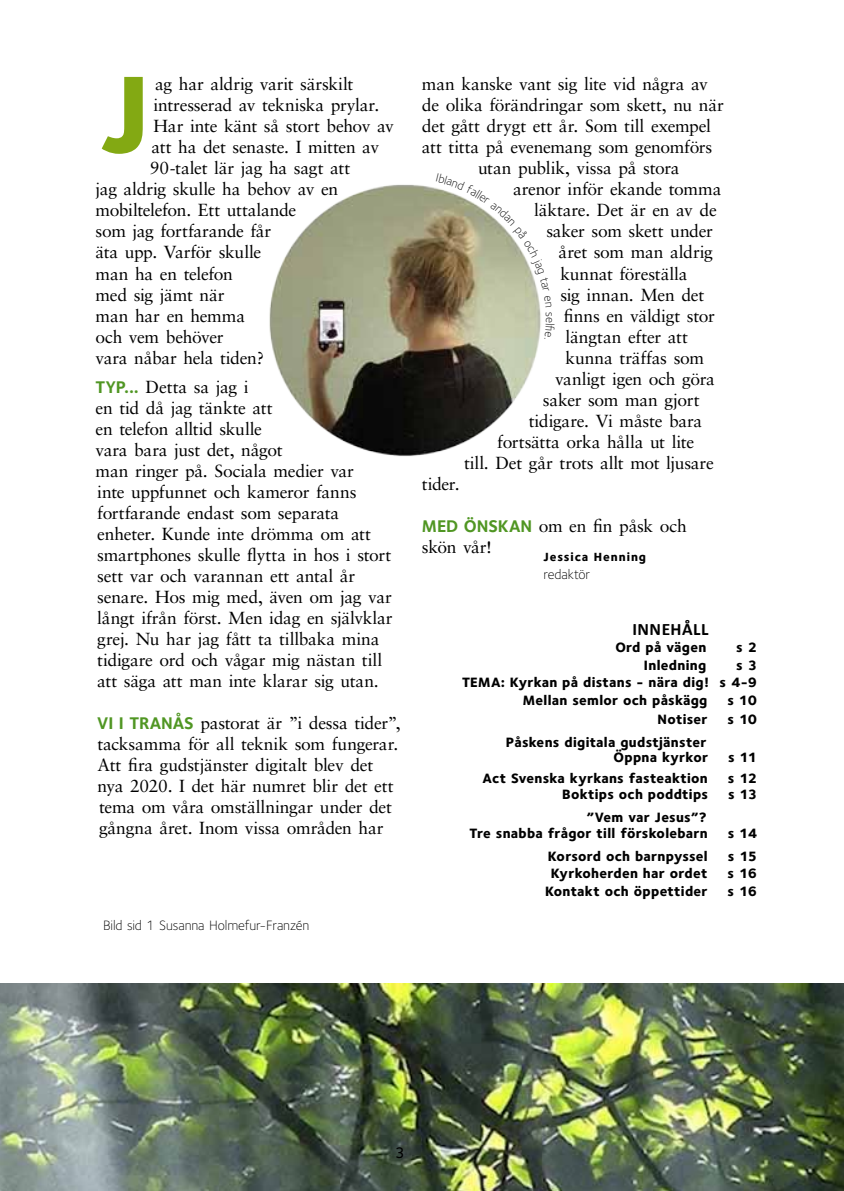
<style>
.page{position:relative;width:844px;height:1191px;background:#fff}
.page>*{position:absolute;margin:0;border:0;box-sizing:border-box;transform-origin:0 0}
.t1{font:17.5px/21px "Sabon";letter-spacing:-.015em;color:#000}
.t2{font:700 17.5px "Calibri";letter-spacing:.025em;color:#000}
.t3{font:500 15.75px "Foundry Sterling";color:#000}
.t4{font:800 14px/15.8px "Foundry Sterling";letter-spacing:.02em;color:#000;text-align:right}
.t5{font:300 14px "Foundry Sterling";letter-spacing:-.01em;color:#000}
.t6{font:800 12.25px "Foundry Sterling";letter-spacing:.075em;color:#000}
.s1{font-family:"Foundry Sterling Bold Expert";color:#509623}
</style>
<div class="page">
<img style="left:269px;top:184px;width:271px;height:273px">
<img style="left:0;top:983px;width:843px;height:208px">
<svg style="left:102px;top:77px;width:41px;height:77px"></svg>
<svg style="left:436px;top:184px;width:105px;height:154px"></svg>
<p class="t1" style="left:155px;top:74px;width:199px">ag har aldrig varit särskilt</p>
<p class="t1" style="left:153px;top:95px;width:227px">intresserad av tekniska prylar.</p>
<p class="t1" style="left:153px;top:116px;width:242px">Har inte känt så stort behov av</p>
<p class="t1" style="left:151px;top:137px;width:229px">att ha det senaste. I mitten av</p>
<p class="t1" style="left:150px;top:158px;width:202px">90-talet lär jag ha sagt att</p>
<p class="t1" style="left:95px;top:179px;width:244px">jag aldrig skulle ha behov av en</p>
<p class="t1" style="left:95px;top:200px;width:202px">mobiltelefon. Ett uttalande</p>
<p class="t1" style="left:95px;top:221px;width:177px">som jag fortfarande får</p>
<p class="t1" style="left:95px;top:242px;width:167px">äta upp. Varför skulle</p>
<p class="t1" style="left:95px;top:263px;width:139px">man ha en telefon</p>
<p class="t1" style="left:95px;top:284px;width:130px">med sig jämt när</p>
<p class="t1" style="left:95px;top:305px;width:151px">man har en hemma</p>
<p class="t1" style="left:95px;top:326px;width:129px">och vem behöver</p>
<p class="t1" style="left:95px;top:347px;width:170px">vara nåbar hela tiden?</p>
<p class="t1" style="left:95px;top:376px;width:298px"><span class="s1">TYP...</span> Detta sa jag i<br>en tid då jag tänkte att<br>en telefon alltid skulle<br>vara bara just det, något<br>man ringer på. Sociala medier var<br>inte uppfunnet och kameror fanns fortfarande endast som separata enheter. Kunde inte drömma om att smartphones skulle flytta in hos i stort sett var och varannan ett antal år senare. Hos mig med, även om jag var långt ifrån först. Men idag en självklar grej. Nu har jag fått ta tillbaka mina tidigare ord och vågar mig nästan till att säga att man inte klarar sig utan.</p>
<p class="t1" style="left:97px;top:712px;width:305px"><span class="s1">VI I TRANÅS</span> pastorat är ”i dessa tider”, tacksamma för all teknik som fungerar.<br>Att fira gudstjänster digitalt blev det nya 2020. I det här numret blir det ett tema om våra omställningar under det gångna året. Inom vissa områden har</p>
<p class="t5" style="left:103px;top:915px;width:208px">Bild sid 1 Susanna Holmefur-Franzén</p>
<p class="t1" style="left:422px;top:74px;width:287px">man kanske vant sig lite vid några av</p>
<p class="t1" style="left:422px;top:95px;width:303px">de olika förändringar som skett, nu när</p>
<p class="t1" style="left:422px;top:116px;width:290px">det gått drygt ett år. Som till exempel</p>
<p class="t1" style="left:422px;top:137px;width:292px">att titta på evenemang som genomförs</p>
<p class="t1" style="left:478px;top:158px;width:203px">utan publik, vissa på stora</p>
<p class="t1" style="left:513px;top:179px;width:210px">arenor inför ekande tomma</p>
<p class="t1" style="left:534px;top:200px;width:184px">läktare. Det är en av de</p>
<p class="t1" style="left:546px;top:221px;width:168px">saker som skett under</p>
<p class="t1" style="left:558px;top:242px;width:156px">året som man aldrig</p>
<p class="t1" style="left:560px;top:263px;width:129px">kunnat föreställa</p>
<p class="t1" style="left:560px;top:284px;width:145px">sig innan. Men det</p>
<p class="t1" style="left:563px;top:305px;width:153px">finns en väldigt stor</p>
<p class="t1" style="left:565px;top:326px;width:124px">längtan efter att</p>
<p class="t1" style="left:565px;top:347px;width:140px">kunna träffas som</p>
<p class="t1" style="left:555px;top:368px;width:161px">vanligt igen och göra</p>
<p class="t1" style="left:542px;top:389px;width:158px">saker som man gjort</p>
<p class="t1" style="left:528px;top:410px;width:175px">tidigare. Vi måste bara</p>
<p class="t1" style="left:497px;top:431px;width:198px">fortsätta orka hålla ut lite</p>
<p class="t1" style="left:464px;top:452px;width:251px">till. Det går trots allt mot ljusare</p>
<p class="t1" style="left:422px;top:473px;width:39px">tider.</p>
<p class="t1" style="left:422px;top:515px;width:266px"><span class="s1">MED ÖNS KAN</span> om en fin påsk och skön vår!</p>
<p class="t6" style="left:543px;top:549px;width:104px">Jessica Henning</p>
<p class="t5" style="left:543px;top:564px;width:48px">redaktör</p>
<p class="t2" style="left:632px;top:618px;width:77px">INNEHÅLL</p>
<p class="t4" style="left:615px;top:639px;width:92px">Ord på vägen</p>
<p class="t4" style="left:736px;top:639px;width:22px">s 2</p>
<p class="t4" style="left:643px;top:656px;width:64px">Inledning</p>
<p class="t4" style="left:736px;top:656px;width:22px">s 3</p>
<p class="t4" style="left:462px;top:674px;width:296px">TEMA: Kyrkan på distans - nära dig! s 4-9</p>
<p class="t4" style="left:523px;top:691px;width:186px">Mellan semlor och påskägg</p>
<p class="t4" style="left:727px;top:691px;width:31px">s 10</p>
<p class="t4" style="left:657px;top:711px;width:51px">Notiser</p>
<p class="t4" style="left:727px;top:711px;width:31px">s 10</p>
<p class="t4" style="left:505px;top:733px;width:204px">Påskens digitala gudstjänster<br>Öppna kyrkor</p>
<p class="t4" style="left:727px;top:749px;width:31px">s 11</p>
<p class="t4" style="left:482px;top:770px;width:227px">Act Svenska kyrkans fasteaktion</p>
<p class="t4" style="left:727px;top:770px;width:31px">s 12</p>
<p class="t4" style="left:562px;top:786px;width:147px">Boktips och poddtips</p>
<p class="t4" style="left:727px;top:786px;width:31px">s 13</p>
<p class="t4" style="left:469px;top:809px;width:239px">”Vem var Jesus”?<br>Tre snabba frågor till förskolebarn</p>
<p class="t4" style="left:727px;top:824px;width:31px">s 14</p>
<p class="t4" style="left:547px;top:847px;width:161px">Korsord och barnpyssel</p>
<p class="t4" style="left:727px;top:847px;width:31px">s 15</p>
<p class="t4" style="left:551px;top:865px;width:158px">Kyrkoherden har ordet</p>
<p class="t4" style="left:727px;top:865px;width:31px">s 16</p>
<p class="t4" style="left:545px;top:882px;width:164px">Kontakt och öppettider</p>
<p class="t4" style="left:727px;top:882px;width:31px">s 16</p>
<p class="t3" style="left:395px;top:1142px;width:11px">3</p>
</div>
